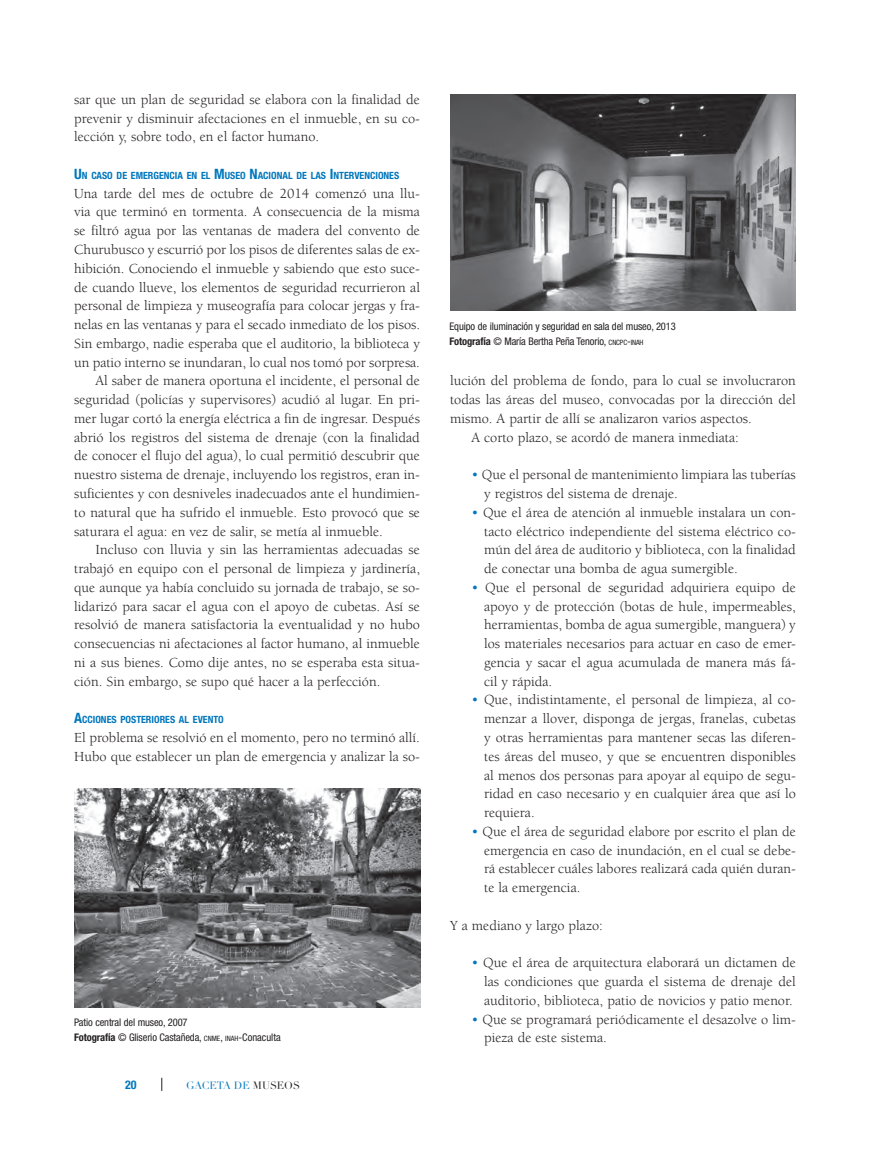
<style>
.page{position:relative;width:881px;height:1149px;background:#fff}
.page>*{position:absolute;margin:0;border:0;box-sizing:border-box;transform-origin:0 0}
.t1{font:14.25px/18.8px "Berkeley";color:#231f20;text-align:justify}
.t2{font:700 condensed 12px "Helvetica Neue";color:#0077bd}
.t3{font:condensed 10.5px/15px "Helvetica Neue";letter-spacing:-.01em;color:#231f20}
.t4{font:10.5px "Didot LH";letter-spacing:-.005em;color:#0077bd}
.t5{font:700 condensed 10.05px "Helvetica Neue";color:#0077bd}
.s1{font-size:14.25px}
.s2{font-weight:700}
.s3{font-size:7.35px}
.s4{font-style:inherit}
.s5{color:#231f20}
.s6{color:#0077bd}
</style>
<div class="page">
<svg style="left:161px;top:1077px;width:1px;height:13px"></svg>
<img style="left:450px;top:95px;width:345px;height:215px">
<img style="left:75px;top:788px;width:345px;height:218px">
<p class="t1" style="left:74px;top:90px;width:347px">sar que un plan de seguridad se elabora con la finalidad de prevenir y disminuir afectaciones en el inmueble, en su co&shy;lección y, sobre todo, en el factor humano.</p>
<p class="t5" style="left:74px;top:169px;width:326px"><span class="s1">U</span>N CASO DE EMERGENCIA EN EL <span class="s1">M</span>USEO <span class="s1">N</span>ACIONAL DE LAS <span class="s1">I</span> NTERVENCIONES</p>
<p class="t1" style="left:74px;top:184px;width:347px">Una tarde del mes de octubre de 2014 comenzó una llu-</p>
<p class="t1" style="left:74px;top:203px;width:347px">via que terminó en tormenta. A consecuencia de la misma</p>
<p class="t1" style="left:74px;top:222px;width:347px">se filtró agua por las ventanas de madera del convento de</p>
<p class="t1" style="left:74px;top:240px;width:347px">Churubusco y escurrió por los pisos de diferentes salas de ex-</p>
<p class="t1" style="left:74px;top:259px;width:347px">hibición. Conociendo el inmueble y sabiendo que esto suce-</p>
<p class="t1" style="left:74px;top:278px;width:347px">de cuando llueve, los elementos de seguridad recurrieron al</p>
<p class="t1" style="left:74px;top:297px;width:347px">personal de limpieza y museografía para colocar jergas y fra-</p>
<p class="t1" style="left:74px;top:315px;width:347px">nelas en las ventanas y para el secado inmediato de los pisos.</p>
<p class="t1" style="left:74px;top:334px;width:347px">Sin embargo, nadie esperaba que el auditorio, la biblioteca y</p>
<p class="t1" style="left:74px;top:353px;width:347px">un patio interno se inundaran, lo cual nos tomó por sorpresa.</p>
<p class="t1" style="left:95px;top:372px;width:326px">Al saber de manera oportuna el incidente, el personal de</p>
<p class="t1" style="left:74px;top:390px;width:347px">seguridad (policías y supervisores) acudió al lugar. En pri-</p>
<p class="t1" style="left:74px;top:409px;width:347px">mer lugar cortó la energía eléctrica a fin de ingresar. Después</p>
<p class="t1" style="left:74px;top:428px;width:347px">abrió los registros del sistema de drenaje (con la finalidad</p>
<p class="t1" style="left:74px;top:447px;width:347px">de conocer el flujo del agua), lo cual permitió descubrir que</p>
<p class="t1" style="left:74px;top:465px;width:347px">nuestro sistema de drenaje, incluyendo los registros, eran in-</p>
<p class="t1" style="left:74px;top:484px;width:347px">suficientes y con desniveles inadecuados ante el hundimien-</p>
<p class="t1" style="left:74px;top:503px;width:347px">to natural que ha sufrido el inmueble. Esto provocó que se</p>
<p class="t1" style="left:74px;top:522px;width:310px">saturara el agua: en vez de salir, se metía al inmueble.</p>
<p class="t1" style="left:95px;top:540px;width:326px">Incluso con lluvia y sin las herramientas adecuadas se</p>
<p class="t1" style="left:74px;top:559px;width:347px">trabajó en equipo con el personal de limpieza y jardinería,</p>
<p class="t1" style="left:74px;top:578px;width:347px">que aunque ya había concluido su jornada de trabajo, se so-</p>
<p class="t1" style="left:74px;top:597px;width:347px">lidarizó para sacar el agua con el apoyo de cubetas. Así se</p>
<p class="t1" style="left:74px;top:615px;width:347px">resolvió de manera satisfactoria la eventualidad y no hubo</p>
<p class="t1" style="left:74px;top:634px;width:347px">consecuencias ni afectaciones al factor humano, al inmueble</p>
<p class="t1" style="left:74px;top:653px;width:347px">ni a sus bienes. Como dije antes, no se esperaba esta situa-</p>
<p class="t1" style="left:74px;top:672px;width:307px">ción. Sin embargo, se supo qué hacer a la perfección.</p>
<p class="t5" style="left:74px;top:713px;width:151px"><span class="s1">A</span>CCIONES POSTERIORES AL EVENTO</p>
<p class="t1" style="left:74px;top:728px;width:347px">El problema se resolvió en el momento, pero no terminó allí.<br>Hubo que establecer un plan de emergencia y analizar la so-</p>
<p class="t3" style="left:74px;top:1014px;width:208px">Patio central del museo, 2007<br><span class="s2">Fotografía</span> © Gliserio Castañeda, <span class="s3">CNME</span><span class="s4">,</span> <span class="s3">INAH</span><span class="s4">-</span>Conaculta</p>
<p class="t2" style="left:125px;top:1077px;width:13px">20</p>
<p class="t4" style="left:186px;top:1078px;width:115px">GACETA DE <span class="s5">MUSEOS</span></p>
<p class="t3" style="left:449px;top:318px;width:228px">Equipo de iluminación y seguridad en sala del museo, 2013<br><span class="s2">Fotografía</span> © María Bertha Peña Tenorio, <span class="s3">CNCPC</span>-<span class="s3">INAH</span></p>
<p class="t1" style="left:450px;top:372px;width:347px">lución del problema de fondo, para lo cual se involucraron</p>
<p class="t1" style="left:450px;top:390px;width:347px">todas las áreas del museo, convocadas por la dirección del</p>
<p class="t1" style="left:450px;top:409px;width:303px">mismo. A partir de allí se analizaron varios aspectos.</p>
<p class="t1" style="left:471px;top:428px;width:269px">A corto plazo, se acordó de manera inmediata:</p>
<p class="t1" style="left:484px;top:465px;width:313px;text-indent:-13px"><span class="s6">•</span> Que el personal de mantenimiento limpiara las tuberías y registros del sistema de drenaje.</p>
<p class="t1" style="left:484px;top:503px;width:313px;text-indent:-13px"><span class="s6">•</span> Que el área de atención al inmueble instalara un con&shy;tacto eléctrico independiente del sistema eléctrico co&shy;mún del área de auditorio y biblioteca, con la finalidad de conectar una bomba de agua sumergible.</p>
<p class="t1" style="left:484px;top:578px;width:313px;text-indent:-13px"><span class="s6">•</span> Que el personal de seguridad adquiriera equipo de apoyo y de protección (botas de hule, impermeables, herramientas, bomba de agua sumergible, manguera) y los materiales necesarios para actuar en caso de emer&shy;gencia y sacar el agua acumulada de manera más fá&shy;cil y rápida.</p>
<p class="t1" style="left:484px;top:690px;width:313px;text-indent:-13px"><span class="s6">•</span> Que, indistintamente, el personal de limpieza, al co&shy;menzar a llover, disponga de jergas, franelas, cubetas y otras herramientas para mantener secas las diferen&shy;tes áreas del museo, y que se encuentren disponibles al menos dos personas para apoyar al equipo de segu&shy;ridad en caso necesario y en cualquier área que así lo requiera.</p>
<p class="t1" style="left:484px;top:822px;width:313px;text-indent:-13px"><span class="s6">•</span> Que el área de seguridad elabore por escrito el plan de emergencia en caso de inundación, en el cual se debe&shy;rá establecer cuáles labores realizará cada quién duran&shy;te la emergencia.</p>
<p class="t1" style="left:450px;top:915px;width:154px">Y a mediano y largo plazo:</p>
<p class="t1" style="left:484px;top:953px;width:313px;text-indent:-13px"><span class="s6">•</span> Que el área de arquitectura elaborará un dictamen de las condiciones que guarda el sistema de drenaje del auditorio, biblioteca, patio de novicios y patio menor.</p>
<p class="t1" style="left:484px;top:1009px;width:313px;text-indent:-13px"><span class="s6">•</span> Que se programará periódicamente el desazolve o lim&shy;pieza de este sistema.</p>
</div>
